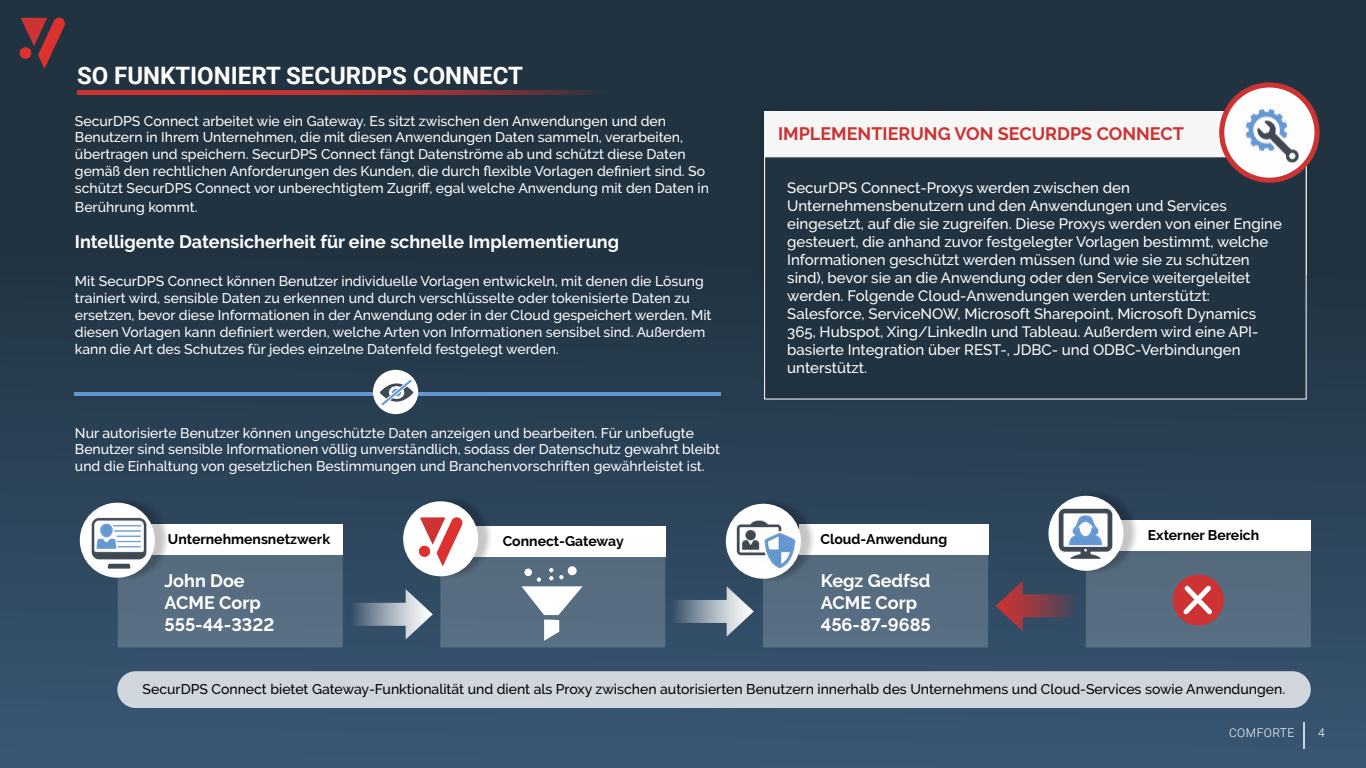
<style>
.page{position:relative;width:1366px;height:768px;background:#213341}
.page>*{position:absolute;margin:0;border:0;box-sizing:border-box;transform-origin:0 0}
.t1{font:700 24px "Roboto";color:#fff}
.t2{font:700 18px/21.6px "Raleway";color:#fff}
.t3{font:700 18px "Raleway";color:#cc3332}
.t4{font:500 15px/18px "Raleway";color:#fff}
.t5{font:500 14px/16.8px "Raleway";color:#fff}
.t6{font:500 14px "Raleway";color:#000}
.t7{font:700 14px "Raleway";color:#000}
.t8{font:300 12px "Roboto";letter-spacing:.035em;color:#fff}
</style>
<div class="page">
<div style="left:0;top:244px;width:1366px;height:524px;background:linear-gradient(to bottom,#203240,#395775)"></div>
<svg style="left:77px;top:90px;width:521px;height:5px;background:#a53334"></svg>
<div style="left:752px;top:101px;width:567px;height:189px;background:#20313f"></div>
<div style="left:764px;top:111px;width:543px;height:164px;background:#f7f6f7"></div>
<div style="left:764px;top:156px;width:543px;height:244px;background:#213341;border:1px solid #fff"></div>
<svg style="left:1222px;top:85px;width:95px;height:95px;fill:#fff"></svg>
<div style="left:1219px;top:82px;width:101px;height:101px;border:5px solid #cc3332;border-radius:50%"></div>
<img style="left:1241px;top:105px;width:59px;height:61px">
<hr style="left:75px;top:392px;width:646px;height:3px;background:#6497d0">
<div style="left:373px;top:370px;width:45px;height:44px;background:#fff;border-radius:50%"></div>
<img style="left:378px;top:377px;width:36px;height:29px">
<div style="left:1116px;top:520px;width:195px;height:30px;background:#fff"></div>
<svg style="left:671px;top:600px;width:56px;height:23px"></svg>
<svg style="left:727px;top:586px;width:27px;height:51px"></svg>
<svg style="left:1023px;top:594px;width:55px;height:23px"></svg>
<svg style="left:996px;top:581px;width:27px;height:50px"></svg>
<svg style="left:350px;top:603px;width:56px;height:23px"></svg>
<svg style="left:406px;top:589px;width:27px;height:51px"></svg>
<div style="left:118px;top:535px;width:225px;height:113px;background:#586d81"></div>
<div style="left:440px;top:535px;width:225px;height:113px;background:#576d81"></div>
<div style="left:763px;top:535px;width:225px;height:113px;background:#576c81"></div>
<div style="left:1086px;top:547px;width:225px;height:101px;background:#576c80;border:1px solid #fff"></div>
<div style="left:1053px;top:489px;width:86px;height:86px;background:#000;opacity:.23"></div>
<div style="left:1048px;top:496px;width:75px;height:75px;background:#fff;border-radius:50%"></div>
<img style="left:1059px;top:507px;width:54px;height:54px">
<div style="left:1173px;top:575px;width:51px;height:50px;background:#cc3332;border-radius:50%"></div>
<div style="left:117px;top:671px;width:1194px;height:37px;background:#d0d6dc;border-radius:18px"></div>
<div style="left:150px;top:524px;width:193px;height:30px;background:#fff"></div>
<div style="left:84px;top:496px;width:86px;height:86px;background:#000;opacity:.23"></div>
<div style="left:80px;top:503px;width:75px;height:75px;background:#fff;border-radius:50%"></div>
<img style="left:89px;top:513px;width:59px;height:60px">
<div style="left:473px;top:526px;width:193px;height:30px;background:#fff"></div>
<div style="left:408px;top:495px;width:86px;height:86px;background:#000;opacity:.23"></div>
<div style="left:403px;top:501px;width:75px;height:75px;background:#fff;border-radius:50%"></div>
<div style="left:799px;top:524px;width:189px;height:30px;background:#fff"></div>
<div style="left:730px;top:497px;width:86px;height:86px;background:#000;opacity:.23"></div>
<div style="left:726px;top:504px;width:75px;height:75px;background:#fff;border-radius:50%"></div>
<img style="left:736px;top:515px;width:60px;height:59px">
<svg style="left:1179px;top:581px;width:38px;height:38px"></svg>
<svg style="left:568px;top:566px;width:9px;height:9px"></svg>
<svg style="left:521px;top:568px;width:62px;height:73px"></svg>
<svg style="left:1304px;top:722px;width:1px;height:27px"></svg>
<svg style="left:19px;top:17px;width:46px;height:52px"></svg>
<svg style="left:419px;top:517px;width:44px;height:49px"></svg>
<h1 class="t1" style="left:77px;top:58px;width:447px">SO FUNKTIONIERT SECURDPS CONNECT</h1>
<p class="t5" style="left:75px;top:112px;width:636px">SecurDPS Connect arbeitet wie ein Gateway. Es sitzt zwischen den Anwendungen und den Benutzern in Ihrem Unternehmen, die mit diesen Anwendungen Daten sammeln, verarbeiten, übertragen und speichern. SecurDPS Connect fängt Datenströme ab und schützt diese Daten gemäß den rechtlichen Anforderungen des Kunden, die durch flexible Vorlagen definiert sind. So schützt SecurDPS Connect vor unberechtigtem Zugriff, egal welche Anwendung mit den Daten in</p>
<p class="t5" style="left:75px;top:199px;width:124px">Berührung kommt.</p>
<p class="t2" style="left:75px;top:231px;width:546px">Intelligente Datensicherheit für eine schnelle Implementierung</p>
<p class="t5" style="left:75px;top:273px;width:638px">Mit SecurDPS Connect können Benutzer individuelle Vorlagen entwickeln, mit denen die Lösung trainiert wird, sensible Daten zu erkennen und durch verschlüsselte oder tokenisierte Daten zu ersetzen, bevor diese Informationen in der Anwendung oder in der Cloud gespeichert werden. Mit diesen Vorlagen kann definiert werden, welche Arten von Informationen sensibel sind. Außerdem kann die Art des Schutzes für jedes einzelne Datenfeld festgelegt werden.</p>
<p class="t5" style="left:75px;top:424px;width:647px">Nur autorisierte Benutzer können ungeschützte Daten anzeigen und bearbeiten. Für unbefugte<br>Benutzer sind sensible Informationen völlig unverständlich, sodass der Datenschutz gewahrt bleibt und die Einhaltung von gesetzlichen Bestimmungen und Branchenvorschriften gewährleistet ist.</p>
<p class="t3" style="left:778px;top:124px;width:407px">IMPLEMENTIERUNG VON SECURDPS CONNECT</p>
<p class="t4" style="left:787px;top:179px;width:496px">SecurDPS Connect-Proxys werden zwischen den Unternehmensbenutzern und den Anwendungen und Services eingesetzt, auf die sie zugreifen. Diese Proxys werden von einer Engine gesteuert, die anhand zuvor festgelegter Vorlagen bestimmt, welche Informationen geschützt werden müssen (und wie sie zu schützen sind), bevor sie an die Anwendung oder den Service weitergeleitet werden. Folgende Cloud-Anwendungen werden unterstützt:<br>Salesforce, ServiceNOW, Microsoft Sharepoint, Microsoft Dynamics 365, Hubspot, Xing/LinkedIn und Tableau. Außerdem wird eine API&shy;basierte Integration über REST-, JDBC- und ODBC-Verbindungen unterstützt.</p>
<p class="t7" style="left:168px;top:531px;width:164px">Unternehmensnetzwerk</p>
<p class="t2" style="left:165px;top:570px;width:111px">John Doe<br>ACME Corp<br>555-44-3322</p>
<p class="t7" style="left:503px;top:533px;width:123px">Connect-Gateway</p>
<p class="t7" style="left:820px;top:531px;width:128px">Cloud-Anwendung</p>
<p class="t2" style="left:821px;top:570px;width:111px">Kegz Gedfsd<br>ACME Corp<br>456-87-9685</p>
<p class="t7" style="left:1148px;top:527px;width:113px">Externer Bereich</p>
<p class="t6" style="left:143px;top:681px;width:1144px">SecurDPS Connect bietet Gateway-Funktionalität und dient als Proxy zwischen autorisierten Benutzern innerhalb des Unternehmens und Cloud-Services sowie Anwendungen.</p>
<p class="t8" style="left:1229px;top:724px;width:67px">COMFORTE</p>
<p class="t8" style="left:1318px;top:724px;width:8px">4</p>
</div>
